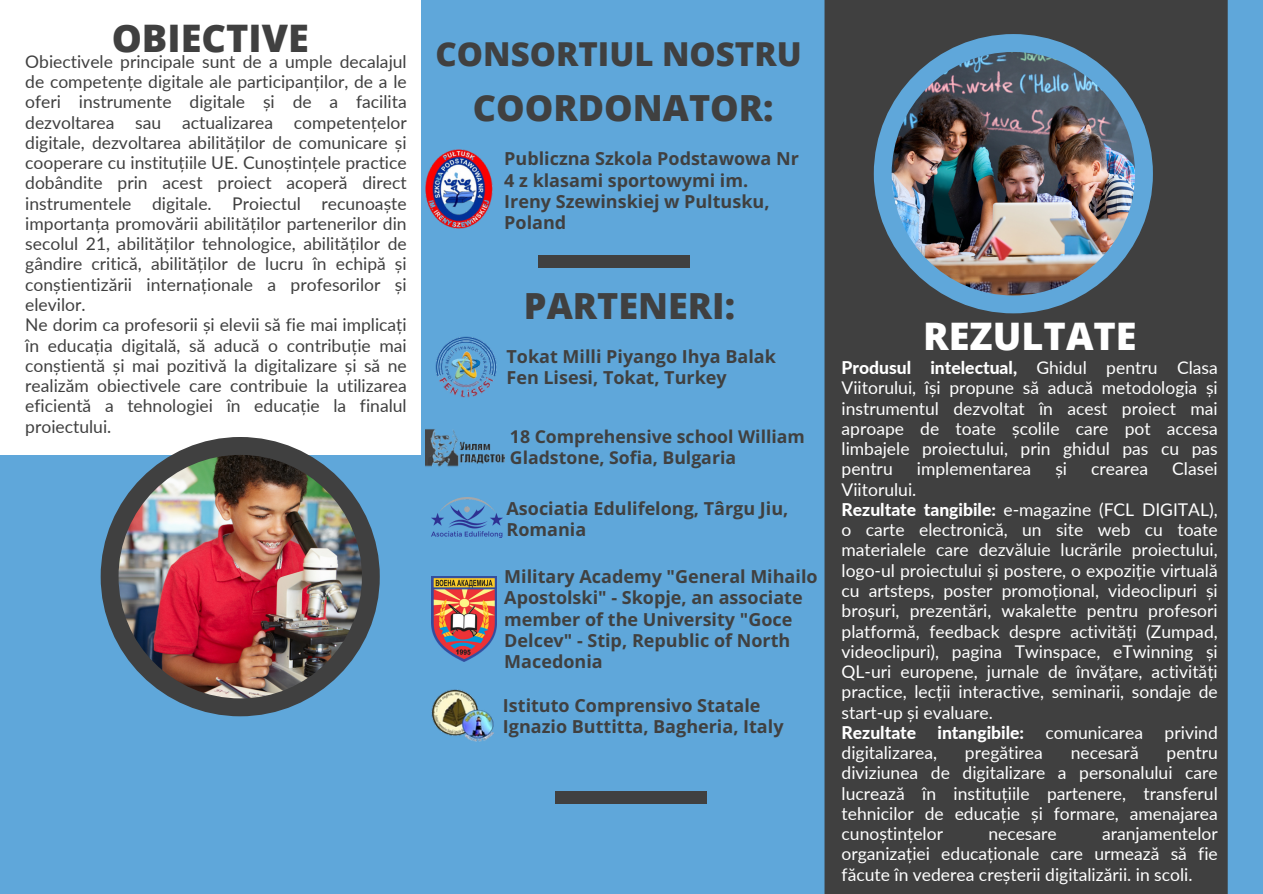
<style>
.page{position:relative;width:1263px;height:894px;background:#fff}
.page>*{position:absolute;margin:0;border:0;box-sizing:border-box;transform-origin:0 0}
.t1{font:800 37.95px "Open Sans";color:#fff}
.t2{font:800 37.95px "Open Sans";color:#404040}
.t3{font:800 36px "Open Sans";color:#404040}
.t4{font:800 33px "Open Sans";color:#404040}
.t5{font:700 18px/21.3px "Open Sans Hebrew";color:#404040}
.t6{font:700 17.7px/21px "Open Sans Hebrew";color:#404040}
.t7{font:17.55px/20.2px "Lato";color:#fff;text-align:justify}
.t8{font:17.55px/20.2px "Lato";color:#404040;text-align:justify}
.s1{font-weight:800}
</style>
<div class="page">
<div style="left:0;top:0;width:1263px;height:893px;background:#5fa7da"></div>
<div style="left:824px;top:0;width:404px;height:893px;background:#404040"></div>
<div style="left:0;top:0;width:421px;height:454px;background:#fff"></div>
<svg style="left:101px;top:437px;width:279px;height:279px"></svg>
<img style="left:119px;top:455px;width:243px;height:243px;border-radius:50%">
<div style="left:556px;top:791px;width:151px;height:12px;background:#404040"></div>
<svg style="left:874px;top:34px;width:279px;height:279px;fill:#404040"></svg>
<img style="left:892px;top:52px;width:243px;height:243px;border-radius:50%">
<div style="left:538px;top:254px;width:151px;height:13px;background:#404040"></div>
<img style="left:431px;top:498px;width:71px;height:39px">
<img style="left:431px;top:576px;width:66px;height:85px">
<img style="left:426px;top:150px;width:66px;height:79px">
<img style="left:435px;top:337px;width:61px;height:60px">
<img style="left:426px;top:429px;width:79px;height:38px">
<img style="left:431px;top:689px;width:63px;height:53px">
<p class="t2" style="left:112px;top:11px;width:199px">OBIECTIVE</p>
<p class="t8" style="left:25px;top:51px;width:383px">Obiectivele principale sunt de a umple decalajul de competențe digitale ale participanților, de a le oferi instrumente digitale și de a facilita dezvoltarea sau actualizarea competențelor digitale, dezvoltarea abilităților de comunicare și cooperare cu instituțiile UE. Cunoștințele practice dobândite prin acest proiect acoperă direct instrumentele digitale. Proiectul recunoaște importanța promovării abilităților partenerilor din secolul 21, abilităților tehnologice, abilităților de gândire critică, abilităților de lucru în echipă și conștientizării internaționale a profesorilor și elevilor.</p>
<p class="t8" style="left:25px;top:314px;width:383px">Ne dorim ca profesorii și elevii să fie mai implicați în educația digitală, să aducă o contribuție mai conștientă și mai pozitivă la digitalizare și să ne realizăm obiectivele care contribuie la utilizarea eficientă a tehnologiei în educație la finalul proiectului.</p>
<p class="t4" style="left:435px;top:30px;width:368px">CONSORTIUL NOSTRU</p>
<p class="t3" style="left:473px;top:83px;width:302px">COORDONATOR:</p>
<p class="t5" style="left:504px;top:148px;width:296px">Publiczna Szkola Podstawowa Nr<br>4 z klasami sportowymi im.</p>
<p class="t5" style="left:504px;top:190px;width:267px">Ireny Szewinskiej w Pultusku,<br>Poland</p>
<p class="t3" style="left:524px;top:281px;width:213px">PARTENERI:</p>
<p class="t5" style="left:506px;top:345px;width:271px">Tokat Milli Piyango Ihya Balak<br>Fen Lisesi, Tokat, Turkey</p>
<p class="t6" style="left:510px;top:425px;width:296px">18 Comprehensive school William<br>Gladstone, Sofia, Bulgaria</p>
<p class="t5" style="left:506px;top:497px;width:283px">Asociatia Edulifelong, Târgu Jiu,<br>Romania</p>
<p class="t5" style="left:504px;top:565px;width:315px">Military Academy "General Mihailo<br>Apostolski" - Skopje, an associate member of the University "Goce<br>Delcev" - Stip, Republic of North<br>Macedonia</p>
<p class="t5" style="left:503px;top:694px;width:282px">Istituto Comprensivo Statale<br>Ignazio Buttitta, Bagheria, Italy</p>
<p class="t1" style="left:923px;top:309px;width:215px">REZULTATE</p>
<p class="t7" style="left:842px;top:357px;width:378px"><span class="s1">Produsul intelectual,</span> Ghidul pentru Clasa Viitorului, își propune să aducă metodologia și instrumentul dezvoltat în acest proiect mai aproape de toate școlile care pot accesa limbajele proiectului, prin ghidul pas cu pas pentru</p>
<p class="t7" style="left:917px;top:458px;width:116px">implementarea</p>
<p class="t7" style="left:1055px;top:458px;width:13px">și</p>
<p class="t7" style="left:1091px;top:458px;width:58px">crearea</p>
<p class="t7" style="left:1172px;top:458px;width:47px">Clasei</p>
<p class="t7" style="left:842px;top:478px;width:76px">Viitorului.</p>
<p class="t7" style="left:842px;top:499px;width:378px"><span class="s1">Rezultate tangibile:</span> e-magazine (FCL DIGITAL), o carte electronică, un site web cu toate materialele care dezvăluie lucrările proiectului, logo-ul proiectului și postere, o expoziție virtuală cu artsteps, poster promoțional, videoclipuri și broșuri, prezentări, wakalette pentru profesori platformă, feedback despre activități (Zumpad, videoclipuri), pagina Twinspace, eTwinning și QL-uri europene, jurnale de învățare, activități practice, lecții interactive, seminarii, sondaje de start-up și evaluare.</p>
<p class="t7" style="left:842px;top:721px;width:378px"><span class="s1">Rezultate intangibile:</span> comunicarea privind digitalizarea,</p>
<p class="t7" style="left:965px;top:742px;width:79px">pregătirea</p>
<p class="t7" style="left:1071px;top:742px;width:69px">necesară</p>
<p class="t7" style="left:842px;top:742px;width:378px;text-indent:325px">pentru diviziunea de digitalizare a personalului care lucrează în instituțiile partenere, transferul tehnicilor de educație și formare, amenajarea cunoștințelor</p>
<p class="t7" style="left:842px;top:823px;width:378px;text-indent:260px">aranjamentelor organizației educaționale care urmează să fie făcute în vederea creșterii digitalizării. in scoli.</p>
<p class="t7" style="left:988px;top:823px;width:70px">necesare</p>
</div>
